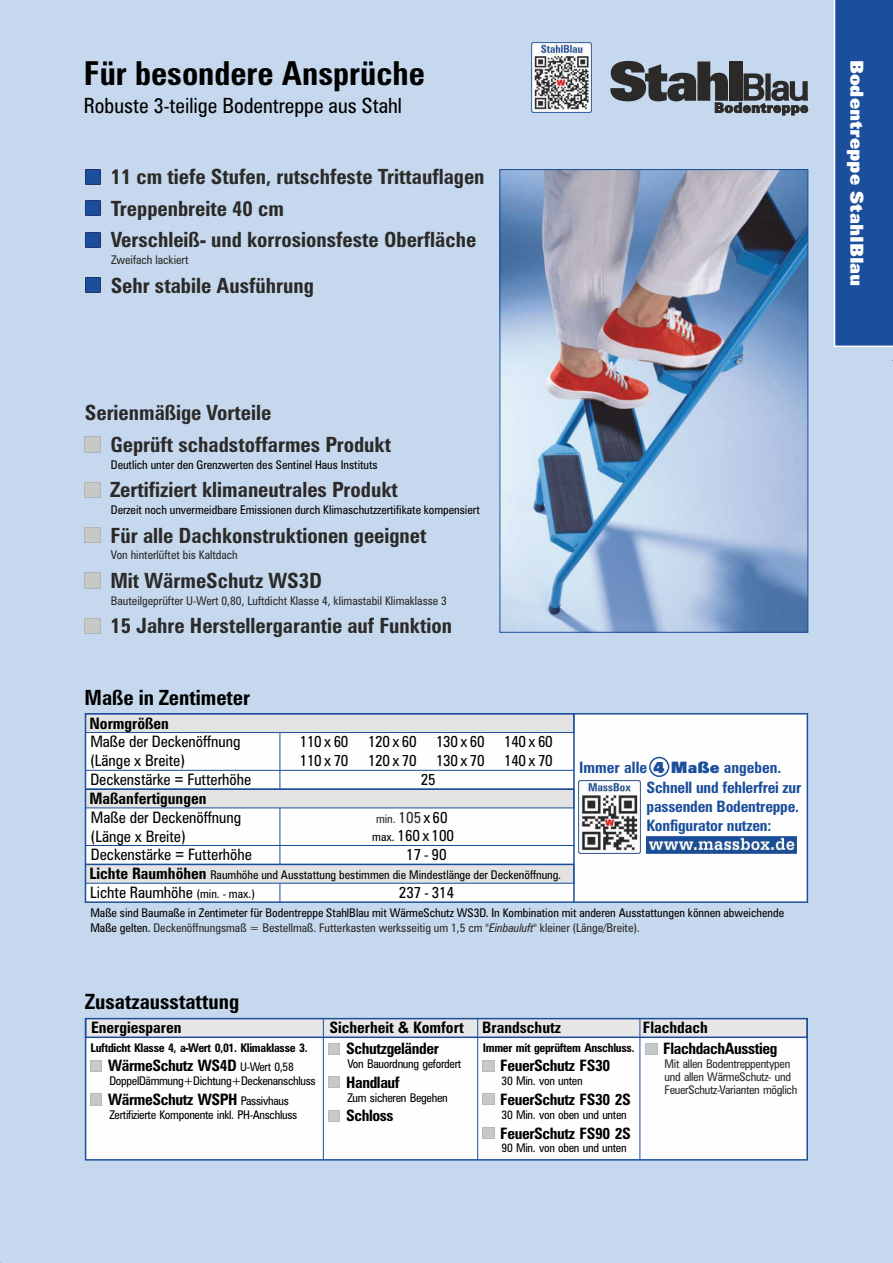
<style>
.page{position:relative;width:893px;height:1263px;background:#c6d8ed}
.page>*{position:absolute;margin:0;border:0;box-sizing:border-box;transform-origin:0 0}
.t1{font:700 condensed 33px "Zurich BT";color:#000}
.t2{font:700 condensed 21px/31.5px "Zurich BT";color:#2b2a29}
.t3{font:condensed 21px "Zurich BT";color:#000}
.t4{font:700 condensed 21px "Zurich BT";color:#000}
.t5{font:900 18px "Zurich BT";color:#fefefe}
.t6{font:condensed 15.75px/18.9px "Zurich BT";color:#000}
.t7{font:700 condensed 15.75px "Zurich BT";letter-spacing:-.025em;color:#000}
.t8{font:700 condensed 15.75px/18.9px "Zurich BT";letter-spacing:-.01em;color:#1b4e9b}
.t9{font:700 condensed 15.75px "Zurich BT";color:#000}
.t10{font:condensed 15.75px/18.9px "Zurich BT";letter-spacing:-.025em;color:#000;text-align:center}
.t11{font:condensed 12px/14.4px "Zurich BT";color:#000}
.t12{font:condensed 12px "Zurich BT";letter-spacing:-.025em;color:#000}
.t13{font:condensed 12px "Zurich BT";color:#2b2a29}
.t14{font:condensed 12px/12.9px "Zurich BT";letter-spacing:-.025em;color:#2b2a29}
.t15{font:700 condensed 12px "Zurich BT";letter-spacing:-.025em;color:#000}
.s1{font-family:"Arial";font-stretch:normal}
.s2{font-size:15.75px}
.s3{font-size:15.75px;color:#000}
.s4{font-size:12px}
.s5{font-weight:700;font-size:15.75px}
.s6{font-weight:900;font-stretch:normal}
.s7{color:#2b2a29}
.s8{font-style:italic;color:#2b2a29}
.s9{font-weight:400;font-size:12px}
</style>
<div class="page">
<img style="left:502px;top:171px;width:304px;height:459px">
<svg style="left:610px;top:61px;width:199px;height:54px"></svg>
<div style="left:834px;top:0;width:59px;height:347px;background:#1b4e9b"></div>
<img style="left:532px;top:42px;width:59px;height:71px">
<div style="left:500px;top:169px;width:308px;height:463px;border:1px solid #1b4e9b"></div>
<img style="left:85px;top:169px;width:15px;height:15px">
<img style="left:85px;top:201px;width:15px;height:15px">
<img style="left:85px;top:232px;width:15px;height:15px">
<img style="left:85px;top:278px;width:15px;height:15px">
<div style="left:85px;top:713px;width:722px;height:189px;background:#fefefe"></div>
<hr style="left:280px;top:732px;width:1px;height:170px;background:#1b4e9b">
<svg style="left:86px;top:790px;width:487px;height:19px;background:#d9dbdf"></svg>
<hr style="left:85px;top:770px;width:489px;height:1px;background:#1b4e9b">
<hr style="left:85px;top:845px;width:489px;height:1px;background:#1b4e9b">
<svg style="left:86px;top:865px;width:487px;height:19px;background:#d6d9de"></svg>
<hr style="left:86px;top:788px;width:488px;height:2px;background:#1b4e9b">
<hr style="left:86px;top:864px;width:488px;height:1px;background:#1b4e9b">
<hr style="left:86px;top:901px;width:721px;height:2px;background:#1b4e9b">
<hr style="left:807px;top:713px;width:1px;height:190px;background:#1b4e9b">
<img style="left:646px;top:836px;width:151px;height:17px">
<img style="left:579px;top:781px;width:61px;height:72px">
<div style="left:649px;top:757px;width:20px;height:20px;border:2px solid #1b4e9b;border-radius:50%"></div>
<svg style="left:86px;top:714px;width:487px;height:19px;background:#d1d6dc"></svg>
<hr style="left:85px;top:713px;width:1px;height:190px;background:#1b4e9b">
<hr style="left:573px;top:713px;width:2px;height:189px;background:#1b4e9b">
<hr style="left:85px;top:713px;width:722px;height:1px;background:#1b4e9b">
<div style="left:86px;top:1019px;width:721px;height:141px;background:#fefefe"></div>
<svg style="left:91px;top:1060px;width:11px;height:11px"></svg>
<svg style="left:91px;top:1094px;width:11px;height:11px"></svg>
<svg style="left:329px;top:1076px;width:11px;height:12px"></svg>
<svg style="left:329px;top:1110px;width:11px;height:11px"></svg>
<svg style="left:84px;top:1017px;width:724px;height:37px"></svg>
<svg style="left:483px;top:1060px;width:11px;height:11px"></svg>
<svg style="left:483px;top:1094px;width:11px;height:11px"></svg>
<svg style="left:483px;top:1127px;width:11px;height:11px"></svg>
<hr style="left:85px;top:1159px;width:723px;height:1px;background:#1b4e9b">
<hr style="left:85px;top:1018px;width:1px;height:142px;background:#1b4e9b">
<hr style="left:806px;top:1018px;width:2px;height:142px;background:#1b4e9b">
<hr style="left:323px;top:1018px;width:1px;height:142px;background:#1b4e9b">
<hr style="left:477px;top:1018px;width:1px;height:142px;background:#1b4e9b">
<hr style="left:639px;top:1018px;width:1px;height:142px;background:#1b4e9b">
<h1 class="t1" style="left:84px;top:60px;width:342px">Für besondere Ansprüche</h1>
<h2 class="t3" style="left:84px;top:97px;width:320px">Robuste 3-teilige Bodentreppe aus Stahl</h2>
<h2 class="t2" style="left:111px;top:163px;width:375px">11 cm tiefe Stufen, rutschfeste Trittauflagen<br>Treppenbreite 40 cm<br>Verschleiß- und korrosionsfeste Oberfläche</h2>
<p class="t13" style="left:111px;top:255px;width:79px">Zweifach lackiert</p>
<h2 class="t2" style="left:111px;top:271px;width:205px">Sehr stabile Ausführung</h2>
<h2 class="t2" style="left:85px;top:399px;width:188px">Serienmäßige Vorteile</h2>
<h2 class="t2" style="left:110px;top:431px;width:282px">Geprüft schadstoffarmes Produkt</h2>
<p class="t11" style="left:111px;top:458px;width:268px">Deutlich unter den Grenzwerten des Sentinel Haus Instituts</p>
<h2 class="t2" style="left:110px;top:476px;width:289px">Zertifiziert klimaneutrales Produkt</h2>
<p class="t11" style="left:111px;top:504px;width:370px">Derzeit noch unvermeidbare Emissionen durch Klimaschutzzertifikate kompensiert</p>
<h2 class="t2" style="left:110px;top:521px;width:318px">Für alle Dachkonstruktionen geeignet</h2>
<p class="t13" style="left:111px;top:550px;width:128px">Von hinterlüftet bis Kaltdach</p>
<h2 class="t2" style="left:110px;top:567px;width:213px">Mit WärmeSchutz WS3D</h2>
<p class="t13" style="left:111px;top:595px;width:338px">Bauteilgeprüfter U-Wert 0,80, Luftdicht Klasse 4, klimastabil Klimaklasse 3</p>
<h2 class="t2" style="left:110px;top:612px;width:343px">15 Jahre Herstellergarantie auf Funktion</h2>
<h2 class="t4" style="left:84px;top:689px;width:167px">Maße in Zentimeter</h2>
<h3 class="t6" style="left:90px;top:734px;width:162px">Maße der Deckenöffnung (Länge x Breite)<br>Deckenstärke <span class="s1">=</span> Futterhöhe</h3>
<h3 class="t10" style="left:300px;top:734px;width:254px">110 x 60 120 x 60 130 x 60 140 x 60<br>110 x 70 120 x 70 130 x 70 140 x 70<br>25</h3>
<h3 class="t6" style="left:91px;top:809px;width:162px">Maße der Deckenöffnung (Länge x Breite)<br>Deckenstärke <span class="s1">=</span> Futterhöhe</h3>
<p class="t13" style="left:376px;top:813px;width:73px">min. <span class="s2">105</span> <span class="s3">x 60</span></p>
<h3 class="t9" style="left:89px;top:717px;width:81px">Normgrößen</h3>
<h3 class="t9" style="left:89px;top:792px;width:118px">Maßanfertigungen</h3>
<h3 class="t6" style="left:406px;top:828px;width:49px;text-indent:-34px"><span class="s4">max.</span> 160 x 100<br>17-90</h3>
<p class="t11" style="left:89px;top:869px;width:473px"><span class="s5">Lichte Raumhöhen</span> Raumhöhe und Ausstattung bestimmen die Mindestlänge der Deckenöffnung.</p>
<h3 class="t6" style="left:90px;top:884px;width:166px">Lichte Raumhöhe <span class="s4">(min. - max.)</span></h3>
<h3 class="t6" style="left:399px;top:885px;width:57px">237 - 314</h3>
<h3 class="t8" style="left:579px;top:759px;width:204px">Immer alle <span class="s6">4 Maße</span> angeben.</h3>
<h3 class="t8" style="left:646px;top:779px;width:156px">Schnell und fehlerfrei zur passenden Bodentreppe.<br>Konfigurator nutzen:</h3>
<p class="t11" style="left:90px;top:907px;width:695px">Maße sind Baumaße in Zentimeter für Bodentreppe StahlBlau mit WärmeSchutz WS3D. In Kombination mit anderen Ausstattungen können abweichende<br>Maße gelten. <span class="s7">Deckenöffnungsmaß = Bestellmaß. Futterkasten werksseitig um 1,5 cm</span> <span class="s8">"Einbauluft"</span> <span class="s7">kleiner (Länge/Breite).</span></p>
<h2 class="t4" style="left:85px;top:993px;width:155px">Zusatzausstattung</h2>
<p class="t15" style="left:91px;top:1042px;width:219px">Luftdicht Klasse 4, a-Wert 0,01. Klimaklasse 3.</p>
<h3 class="t7" style="left:108px;top:1059px;width:187px">WärmeSchutz WS4D <span class="s9">U-Wert 0,58</span></h3>
<p class="t12" style="left:109px;top:1076px;width:208px">DoppelDämmung+Dichtung+Deckenanschluss</p>
<h3 class="t7" style="left:108px;top:1093px;width:182px">WärmeSchutz WSPH <span class="s9">Passivhaus</span></h3>
<p class="t12" style="left:109px;top:1110px;width:189px">Zertifizierte Komponente inkl. PH-Anschluss</p>
<h3 class="t9" style="left:91px;top:1021px;width:92px">Energiesparen</h3>
<h3 class="t9" style="left:329px;top:1021px;width:233px">Sicherheit <span class="s1">&amp;</span> Komfort Brandschutz</h3>
<h3 class="t9" style="left:643px;top:1021px;width:67px">Flachdach</h3>
<p class="t15" style="left:483px;top:1042px;width:153px">Immer mit geprüftem Anschluss.</p>
<h3 class="t7" style="left:500px;top:1059px;width:111px">FeuerSchutz FS30</h3>
<p class="t12" style="left:502px;top:1076px;width:82px">30 Min. von unten</p>
<h3 class="t7" style="left:500px;top:1093px;width:132px">FeuerSchutz FS30 2S</h3>
<p class="t12" style="left:502px;top:1109px;width:127px">30 Min. von oben und unten</p>
<h3 class="t7" style="left:500px;top:1126px;width:132px">FeuerSchutz FS90 2S</h3>
<p class="t12" style="left:502px;top:1143px;width:127px">90 Min. von oben und unten</p>
<h3 class="t7" style="left:346px;top:1042px;width:94px">Schutzgeländer</h3>
<p class="t12" style="left:347px;top:1059px;width:115px">Von Bauordnung gefordert</p>
<h3 class="t7" style="left:346px;top:1076px;width:55px">Handlauf</h3>
<p class="t12" style="left:347px;top:1092px;width:102px">Zum sicheren Begehen</p>
<h3 class="t7" style="left:346px;top:1109px;width:49px">Schloss</h3>
<h3 class="t7" style="left:663px;top:1042px;width:116px">FlachdachAusstieg</h3>
<p class="t14" style="left:665px;top:1058px;width:134px">Mit allen Bodentreppentypen und allen WärmeSchutz- und<br>FeuerSchutz-Varianten möglich</p>
<h3 class="t5" style="left:864px;top:60px;width:228px;rotate:90deg">Bodentreppe StahlBlau</h3>
</div>
